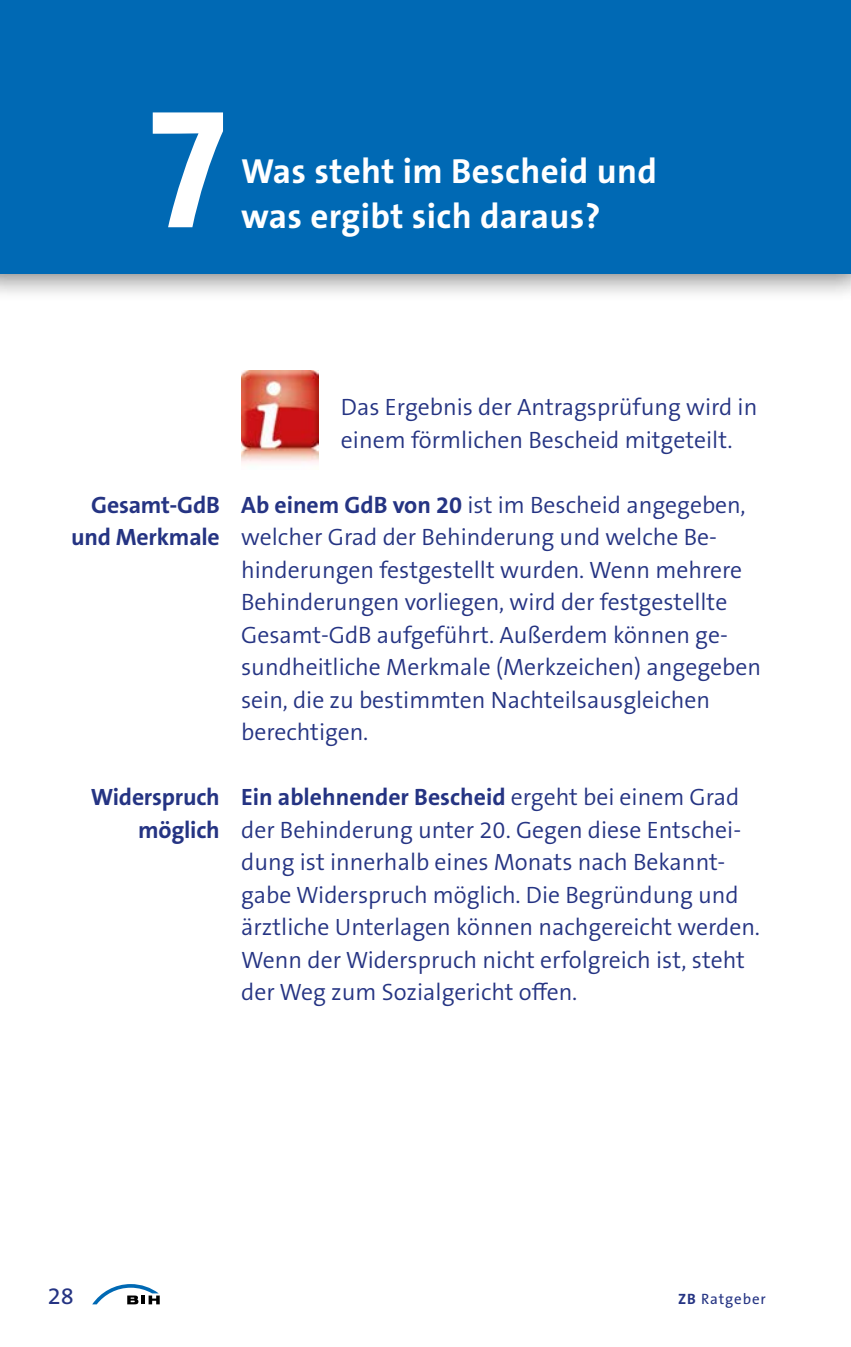
<style>
.page{position:relative;width:851px;height:1347px;background:#fff}
.page>*{position:absolute;margin:0;border:0;box-sizing:border-box;transform-origin:0 0}
.t1{font:170px "The Mix Bold Caps";color:#fff}
.t2{font:700 35px "The Sans B W7";letter-spacing:.01em;color:#fff}
.Fließtext{font:300 23.75px/32.5px "The Sans B W4";color:#253483}
.t3{font:700 23.75px/32.5px "The Sans B W7";letter-spacing:-.01em;color:#253483;text-align:right}
.t4{font:23.75px "The Sans B W5 Plain";color:#253483}
.t5{font:15px "The Sans B W5 Plain";letter-spacing:.06em;color:#253483}
.s1{font-family:"The Sans B W7";font-weight:700}
</style>
<div class="page">
<svg style="left:92px;top:1284px;width:68px;height:20px"></svg>
<div style="left:0;top:0;width:850px;height:303px;background:#000;opacity:.5"></div>
<div style="left:0;top:0;width:850px;height:274px;background:#0069b4"></div>
<img style="left:242px;top:371px;width:77px;height:92px">
<h1 class="t1" style="left:149px;top:27px;width:79px">7</h1>
<h2 class="t2" style="left:241px;top:148px;width:417px">Was steht im Bescheid und</h2>
<h2 class="t2" style="left:241px;top:193px;width:361px">was ergibt sich daraus?</h2>
<p class="Fließtext" style="left:341px;top:391px;width:418px">Das Ergebnis der Antragsprüfung wird in einem förmlichen Bescheid mitgeteilt.</p>
<p class="t3" style="left:71px;top:488px;width:150px">Gesamt-GdB und Merkmale</p>
<p class="Fließtext" style="left:241px;top:488px;width:521px"><span class="s1">Ab einem GdB von 20</span> ist im Bescheid angegeben, welcher Grad der Behinderung und welche Be&shy;hinderungen festgestellt wurden. Wenn mehrere Behinderungen vorliegen, wird der festgestellte Gesamt-GdB aufgeführt. Außerdem können ge&shy;sundheitliche Merkmale (Merkzeichen) angegeben sein, die zu bestimmten Nachteilsausgleichen berechtigen.</p>
<p class="t3" style="left:91px;top:781px;width:130px">Widerspruch möglich</p>
<p class="Fließtext" style="left:241px;top:781px;width:520px"><span class="s1">Ein ablehnender Bescheid</span> ergeht bei einem Grad der Behinderung unter 20. Gegen diese Entschei&shy;dung ist innerhalb eines Monats nach Bekannt&shy;gabe Widerspruch möglich. Die Begründung und ärztliche Unterlagen können nachgereicht werden.<br>Wenn der Widerspruch nicht erfolgreich ist, steht der Weg zum Sozialgericht offen.</p>
<p class="t4" style="left:48px;top:1281px;width:28px">28</p>
<p class="t5" style="left:678px;top:1289px;width:89px"><span class="s1">ZB</span> Ratgeber</p>
</div>
